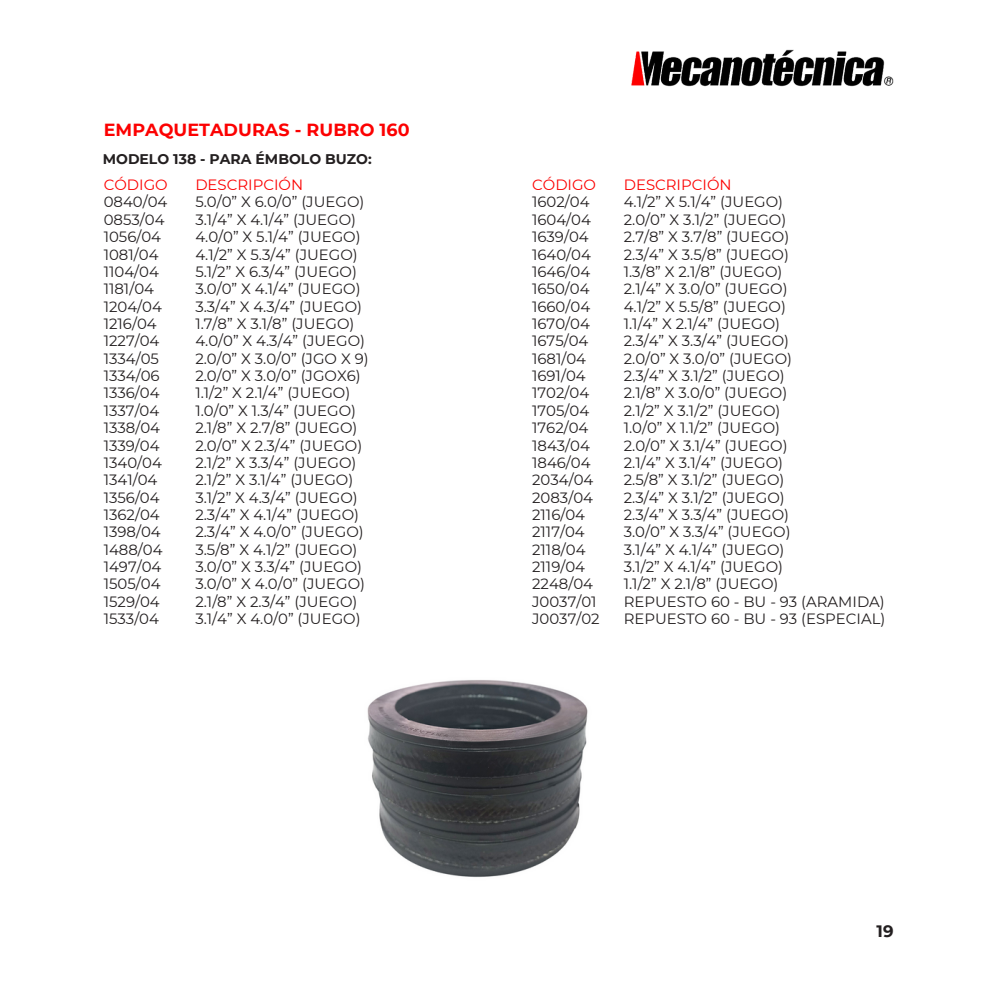
<style>
.page{position:relative;width:993px;height:993px;background:#fff}
.page>*{position:absolute;margin:0;border:0;box-sizing:border-box;transform-origin:0 0}
.t1{font:700 17.5px "Montserrat";letter-spacing:.005em;color:#fc0001}
.t2{font:700 16.45px "Montserrat";color:#231f20}
.t3{font:14.88px/17.3px "Montserrat";color:#231f20}
.t4{font:14.88px "Montserrat";color:#fc0001}
.t5{font:700 14px "Montserrat";color:#231f20}
.s1{color:#fc0001}
</style>
<div class="page">
<img style="left:631px;top:49px;width:262px;height:38px">
<img style="left:367px;top:680px;width:221px;height:198px">
<p class="t1" style="left:104px;top:119px;width:307px">EMPAQUETADURAS - RUBRO 160</p>
<p class="t5" style="left:103px;top:151px;width:270px">MODELO 138 - PARA ÉMBOLO BUZO:</p>
<p class="t3" style="left:104px;top:176px;width:65px"><span class="s1">CÓDIGO<br></span>0840/04<br>0853/04<br>1056/04<br>1081/04<br>1104/04<br>1181/04<br>1204/04<br>1216/04<br>1227/04<br>1334/05<br>1334/06<br>1336/04<br>1337/04<br>1338/04<br>1339/04<br>1340/04<br>1341/04<br>1356/04<br>1362/04<br>1398/04<br>1488/04<br>1497/04<br>1505/04<br>1529/04<br>1533/04</p>
<p class="t4" style="left:195px;top:175px;width:109px">DESCRIPCIÓN</p>
<p class="t3" style="left:195px;top:193px;width:170px">5.0/0” X 6.0/0” (JUEGO)</p>
<p class="t3" style="left:195px;top:211px;width:162px">3.1/4” X 4.1/4” (JUEGO)</p>
<p class="t3" style="left:195px;top:228px;width:167px">4.0/0” X 5.1/4” (JUEGO)</p>
<p class="t3" style="left:195px;top:245px;width:164px">4.1/2” X 5.3/4” (JUEGO)</p>
<p class="t3" style="left:195px;top:263px;width:163px">5.1/2” X 6.3/4” (JUEGO)</p>
<p class="t3" style="left:195px;top:280px;width:167px">3.0/0” X 4.1/4” (JUEGO)</p>
<p class="t3" style="left:195px;top:297px;width:168px">3.3/4” X 4.3/4” (JUEGO)</p>
<p class="t3" style="left:195px;top:315px;width:160px">1.7/8” X 3.1/8” (JUEGO)</p>
<p class="t3" style="left:195px;top:332px;width:171px">4.0/0” X 4.3/4” (JUEGO)</p>
<p class="t3" style="left:195px;top:349px;width:175px">2.0/0” X 3.0/0” (JGO X 9)</p>
<p class="t3" style="left:195px;top:367px;width:167px">2.0/0” X 3.0/0” (JGOX6)</p>
<p class="t3" style="left:195px;top:384px;width:156px">1.1/2” X 2.1/4” (JUEGO)</p>
<p class="t3" style="left:195px;top:402px;width:162px">1.0/0” X 1.3/4” (JUEGO)</p>
<p class="t3" style="left:195px;top:419px;width:164px">2.1/8” X 2.7/8” (JUEGO)</p>
<p class="t3" style="left:195px;top:436px;width:168px">2.0/0” X 2.3/4” (JUEGO)</p>
<p class="t3" style="left:195px;top:454px;width:162px">2.1/2” X 3.3/4” (JUEGO)</p>
<p class="t3" style="left:195px;top:471px;width:159px">2.1/2” X 3.1/4” (JUEGO)</p>
<p class="t3" style="left:195px;top:488px;width:164px">3.1/2” X 4.3/4” (JUEGO)</p>
<p class="t3" style="left:195px;top:506px;width:165px">2.3/4” X 4.1/4” (JUEGO)</p>
<p class="t3" style="left:195px;top:523px;width:170px">2.3/4” X 4.0/0” (JUEGO)</p>
<p class="t3" style="left:195px;top:540px;width:163px">3.5/8” X 4.1/2” (JUEGO)</p>
<p class="t3" style="left:195px;top:558px;width:168px">3.0/0” X 3.3/4” (JUEGO)</p>
<p class="t3" style="left:195px;top:575px;width:171px">3.0/0” X 4.0/0” (JUEGO)</p>
<p class="t3" style="left:195px;top:592px;width:164px">2.1/8” X 2.3/4” (JUEGO)</p>
<p class="t3" style="left:195px;top:610px;width:167px">3.1/4” X 4.0/0” (JUEGO)</p>
<p class="t4" style="left:532px;top:175px;width:65px">CÓDIGO</p>
<p class="t3" style="left:532px;top:193px;width:60px">1602/04<br>1604/04<br>1639/04<br>1640/04</p>
<p class="t3" style="left:532px;top:263px;width:69px">1646/04<br>1650/04<br>1660/04<br>1670/04<br>1675/04<br>1681/04<br>1691/04<br>1702/04<br>1705/04<br>1762/04<br>1843/04<br>1846/04<br>2034/04<br>2083/04<br>2116/04<br>2117/04<br>2118/04<br>2119/04<br>2248/04<br>J0037/01<br>J0037/02</p>
<p class="t4" style="left:623px;top:175px;width:109px">DESCRIPCIÓN</p>
<p class="t3" style="left:623px;top:193px;width:161px">4.1/2” X 5.1/4” (JUEGO)</p>
<p class="t3" style="left:623px;top:211px;width:164px">2.0/0” X 3.1/2” (JUEGO)</p>
<p class="t3" style="left:623px;top:228px;width:167px">2.7/8” X 3.7/8” (JUEGO)</p>
<p class="t3" style="left:623px;top:245px;width:167px">2.3/4” X 3.5/8” (JUEGO)</p>
<p class="t3" style="left:623px;top:263px;width:160px">1.3/8” X 2.1/8” (JUEGO)</p>
<p class="t3" style="left:623px;top:280px;width:165px">2.1/4” X 3.0/0” (JUEGO)</p>
<p class="t3" style="left:623px;top:297px;width:164px">4.1/2” X 5.5/8” (JUEGO)</p>
<p class="t3" style="left:623px;top:315px;width:158px">1.1/4” X 2.1/4” (JUEGO)</p>
<p class="t3" style="left:623px;top:332px;width:167px">2.3/4” X 3.3/4” (JUEGO)</p>
<p class="t3" style="left:623px;top:349px;width:170px">2.0/0” X 3.0/0” (JUEGO)</p>
<p class="t3" style="left:623px;top:367px;width:162px">2.3/4” X 3.1/2” (JUEGO)</p>
<p class="t3" style="left:623px;top:384px;width:165px">2.1/8” X 3.0/0” (JUEGO)</p>
<p class="t3" style="left:623px;top:402px;width:158px">2.1/2” X 3.1/2” (JUEGO)</p>
<p class="t3" style="left:623px;top:419px;width:158px">1.0/0” X 1.1/2” (JUEGO)</p>
<p class="t3" style="left:623px;top:436px;width:165px">2.0/0” X 3.1/4” (JUEGO)</p>
<p class="t3" style="left:623px;top:454px;width:161px">2.1/4” X 3.1/4” (JUEGO)</p>
<p class="t3" style="left:623px;top:471px;width:162px">2.5/8” X 3.1/2” (JUEGO)</p>
<p class="t3" style="left:623px;top:488px;width:162px">2.3/4” X 3.1/2” (JUEGO)</p>
<p class="t3" style="left:623px;top:506px;width:167px">2.3/4” X 3.3/4” (JUEGO)</p>
<p class="t3" style="left:623px;top:523px;width:168px">3.0/0” X 3.3/4” (JUEGO)</p>
<p class="t3" style="left:623px;top:540px;width:162px">3.1/4” X 4.1/4” (JUEGO)</p>
<p class="t3" style="left:623px;top:558px;width:161px">3.1/2” X 4.1/4” (JUEGO)</p>
<p class="t3" style="left:623px;top:575px;width:156px">1.1/2” X 2.1/8” (JUEGO)</p>
<p class="t3" style="left:623px;top:592px;width:262px">REPUESTO 60 - BU - 93 (ARAMIDA)</p>
<p class="t3" style="left:623px;top:610px;width:263px">REPUESTO 60 - BU - 93 (ESPECIAL)</p>
<p class="t2" style="left:876px;top:921px;width:18px">19</p>
</div>
